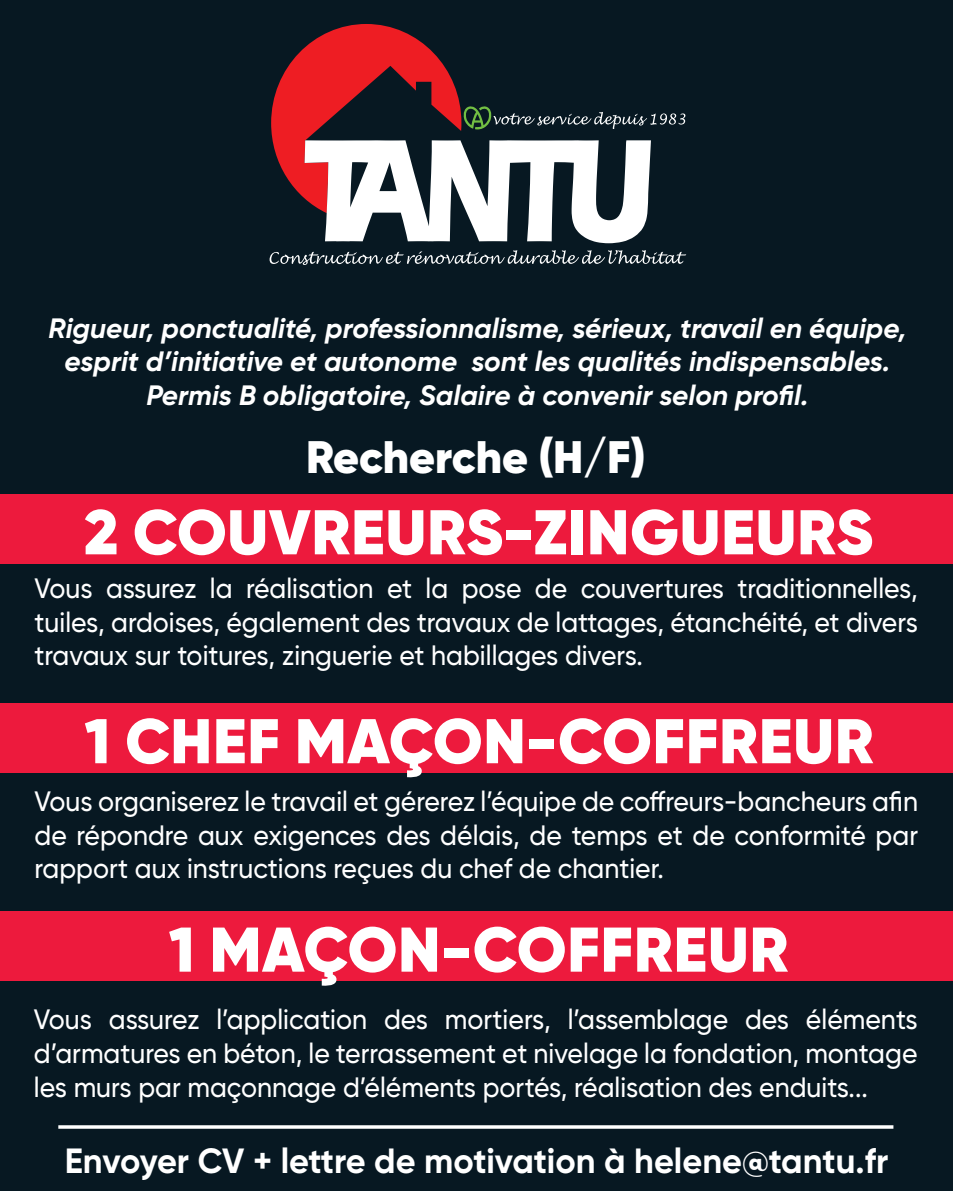
<style>
.page{position:relative;width:953px;height:1191px;background:#fff}
.page>*{position:absolute;margin:0;border:0;box-sizing:border-box;transform-origin:0 0}
.t1{font:900 63px "Gilroy";letter-spacing:.01em;color:#fff}
.t2{font:900 45.5px "Gilroy";letter-spacing:-.005em;color:#fff}
.t3{font:700 35px "Gilroy";color:#fff}
.t4{font:500 28px/33.6px "Gilroy";color:#fff;text-align:justify;scale:.95 1}
.t5{font:italic 700 28px/33.6px "Gilroy";color:#fff;text-align:center}
</style>
<div class="page">
<div style="left:0;top:0;width:952px;height:1191px;background:#071822"></div>
<svg style="left:269px;top:250px;width:417px;height:15px"></svg>
<svg style="left:271px;top:24px;width:414px;height:219px"></svg>
<hr style="left:58px;top:1125px;width:835px;height:3px;background:#fff">
<div style="left:0;top:494px;width:952px;height:70px;background:#ed1a3d"></div>
<div style="left:0;top:703px;width:952px;height:69px;background:#ed1a3d"></div>
<div style="left:0;top:911px;width:952px;height:70px;background:#ed1a3d"></div>
<p class="t5" style="left:48px;top:311px;width:859px">Rigueur, ponctualité, professionnalisme, sérieux, travail en équipe, esprit d’initiative et autonome sont les qualités indispensables.<br>Permis B obligatoire, Salaire à convenir selon profil.</p>
<h2 class="t2" style="left:306px;top:428px;width:341px">Recherche (H/F)</h2>
<h1 class="t1" style="left:84px;top:492px;width:790px">2 COUVREURS-ZINGUEURS</h1>
<p class="t4" style="left:34px;top:571px;width:931px">Vous assurez la réalisation et la pose de couvertures traditionnelles, tuiles, ardoises, également des travaux de lattages, étanchéité, et divers travaux sur toitures, zinguerie et habillages divers.</p>
<h1 class="t1" style="left:84px;top:701px;width:790px">1 CHEF MAÇON-COFFREUR</h1>
<p class="t4" style="left:34px;top:784px;width:931px">Vous organiserez le travail et gérerez l’équipe de coffreurs-bancheurs afin de répondre aux exigences des délais, de temps et de conformité par rapport aux instructions reçues du chef de chantier.</p>
<h1 class="t1" style="left:169px;top:909px;width:621px">1 MAÇON-COFFREUR</h1>
<p class="t4" style="left:34px;top:1002px;width:931px">Vous assurez l’application des mortiers, l’assemblage des éléments d’armatures en béton, le terrassement et nivelage la fondation, montage les murs par maçonnage d’éléments portés, réalisation des enduits...</p>
<p class="t3" style="left:65px;top:1139px;width:825px">Envoyer CV + lettre de motivation à helene@tantu.fr</p>
</div>
